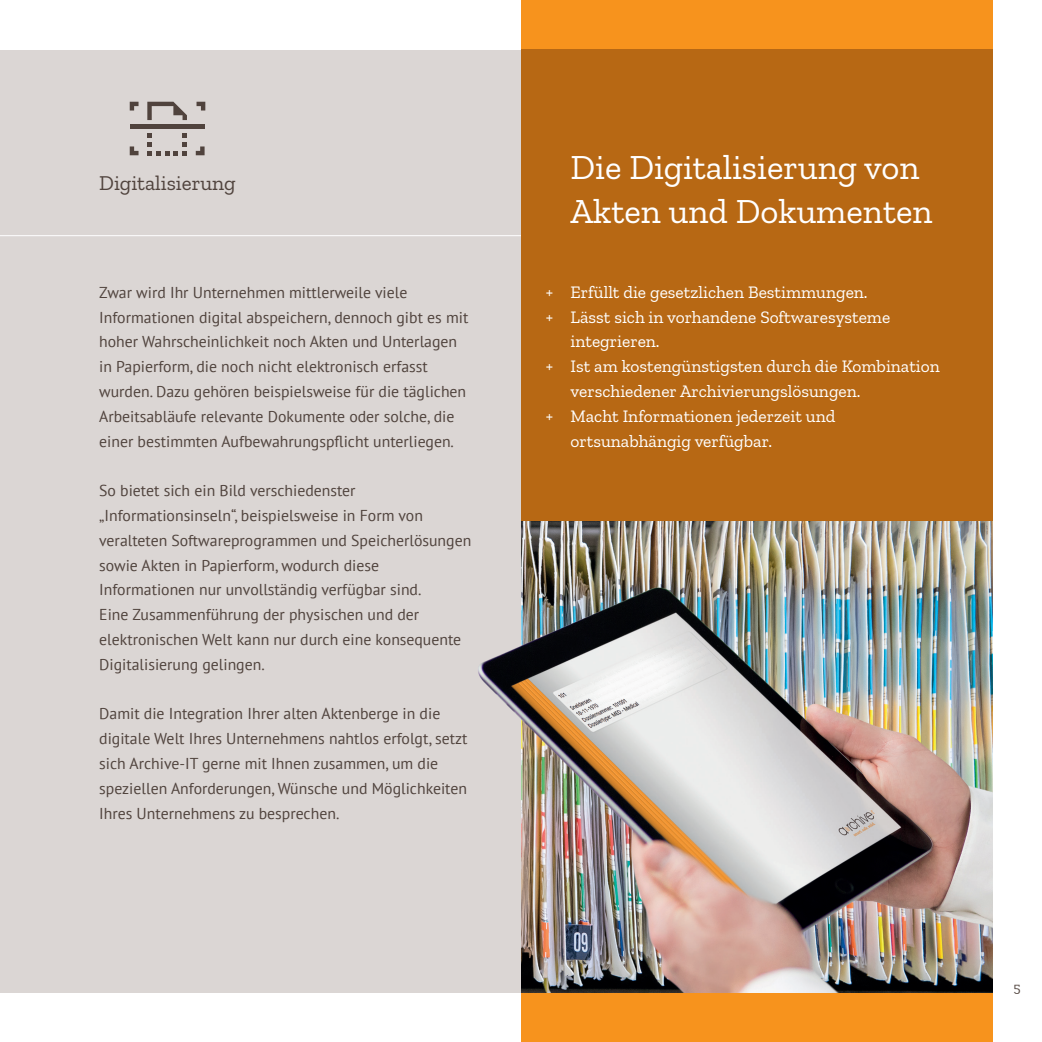
<style>
.page{position:relative;width:1042px;height:1042px;background:#fff}
.page>*{position:absolute;margin:0;border:0;box-sizing:border-box;transform-origin:0 0}
.t1{font:35px/43.8px "Zilla Slab";color:#fff}
.t2{font:21px "Zilla Slab";color:#50433d}
.t3{font:17.5px/24.8px "Zilla Slab";color:#fff}
.t4{font:15.75px/24.8px "PT Sans";color:#50433d}
.t5{font:14px "Zilla Slab";color:#50433d}
</style>
<div class="page">
<div style="left:0;top:50px;width:521px;height:942px;background:#dbd6d4"></div>
<hr style="left:0;top:235px;width:521px;height:1px;background:#fff">
<div style="left:521px;top:992px;width:471px;height:50px;background:#f7931d"></div>
<div style="left:521px;top:0;width:471px;height:521px;background:#f7931d"></div>
<div style="left:521px;top:50px;width:471px;height:471px;background:#b76814"></div>
<svg style="left:130px;top:102px;width:9px;height:8px"></svg>
<div style="left:130px;top:124px;width:75px;height:5px;background:#50433d"></div>
<svg style="left:147px;top:102px;width:40px;height:18px"></svg>
<svg style="left:196px;top:102px;width:9px;height:8px"></svg>
<svg style="left:196px;top:146px;width:9px;height:9px"></svg>
<svg style="left:130px;top:146px;width:9px;height:9px"></svg>
<svg style="left:147px;top:133px;width:40px;height:22px"></svg>
<img style="left:478px;top:521px;width:514px;height:471px">
<p class="t2" style="left:99px;top:171px;width:138px">Digitalisierung</p>
<p class="t4" style="left:99px;top:279px;width:371px">Zwar wird Ihr Unternehmen mittlerweile viele Informationen digital abspeichern, dennoch gibt es mit hoher Wahrscheinlichkeit noch Akten und Unterlagen in Papierform, die noch nicht elektronisch erfasst wurden. Dazu gehören beispielsweise für die täglichen Arbeitsabläufe relevante Dokumente oder solche, die einer bestimmten Aufbewahrungspflicht unterliegen.</p>
<p class="t4" style="left:99px;top:478px;width:373px">So bietet sich ein Bild verschiedenster „Informationsinseln“, beispielsweise in Form von veralteten Softwareprogrammen und Speicherlösungen sowie Akten in Papierform, wodurch diese Informationen nur unvollständig verfügbar sind.<br>Eine Zusammenführung der physischen und der elektronischen Welt kann nur durch eine konsequente Digitalisierung gelingen.</p>
<p class="t4" style="left:99px;top:701px;width:370px">Damit die Integration Ihrer alten Aktenberge in die digitale Welt Ihres Unternehmens nahtlos erfolgt, setzt sich Archive-IT gerne mit Ihnen zusammen, um die speziellen Anforderungen, Wünsche und Möglichkeiten Ihres Unternehmens zu besprechen.</p>
<p class="t1" style="left:570px;top:146px;width:363px">Die Digitalisierung von<br>Akten und Dokumenten</p>
<p class="t3" style="left:546px;top:280px;width:323px">+ Erfüllt die gesetzlichen Bestimmungen.</p>
<p class="t3" style="left:570px;top:304px;width:321px;text-indent:-25px">+ Lässt sich in vorhandene Softwaresysteme integrieren.</p>
<p class="t3" style="left:570px;top:354px;width:371px;text-indent:-25px">+ Ist am kostengünstigsten durch die Kombination verschiedener Archivierungslösungen.</p>
<p class="t3" style="left:570px;top:404px;width:266px;text-indent:-25px">+ Macht Informationen jederzeit und ortsunabhängig verfügbar.</p>
<p class="t5" style="left:1013px;top:980px;width:9px">5</p>
</div>
